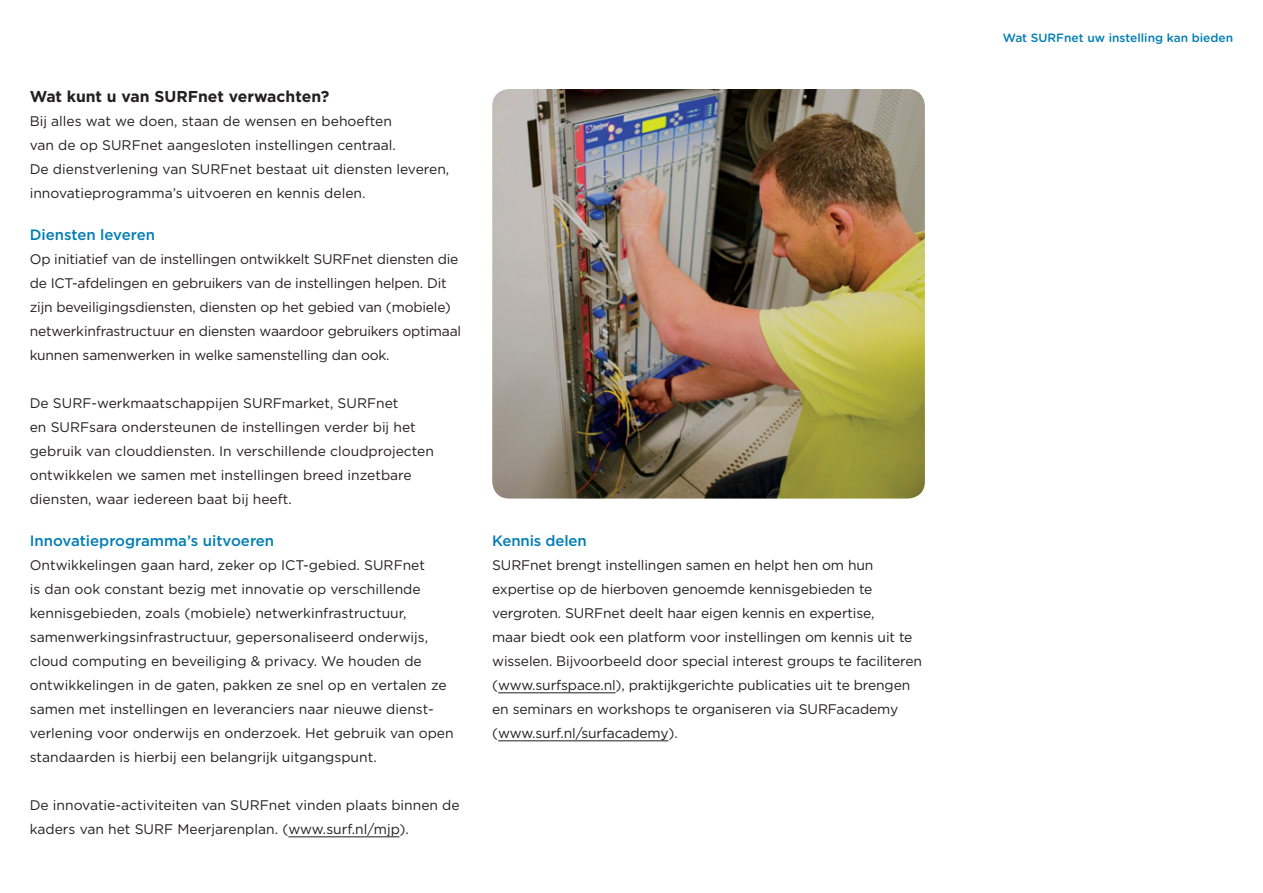
<style>
.page{position:relative;width:1263px;height:893px;background:#fff}
.page>*{position:absolute;margin:0;border:0;box-sizing:border-box;transform-origin:0 0}
.t1{font:700 15.75px "Gotham";color:#231f20}
.t2{font:500 15px "Gotham";color:#007db4}
.t3{font:13.8px/24px "Gotham";color:#231f20}
.t4{font:500 12px "Gotham Rounded";color:#007db4}
</style>
<div class="page">
<hr style="left:288px;top:837px;width:111px;height:1px;background:#231f20">
<hr style="left:498px;top:693px;width:118px;height:1px;background:#231f20">
<hr style="left:498px;top:741px;width:170px;height:1px;background:#231f20">
<img style="left:492px;top:89px;width:433px;height:410px">
<p class="t1" style="left:30px;top:86px;width:301px">Wat kunt u van SURFnet verwachten?</p>
<p class="t3" style="left:30px;top:109px;width:421px">Bij alles wat we doen, staan de wensen en behoeften<br>van de op SURFnet aangesloten instellingen centraal.<br>De dienstverlening van SURFnet bestaat uit diensten leveren, innovatieprogramma’s uitvoeren en kennis delen.</p>
<p class="t2" style="left:30px;top:225px;width:127px">Diensten leveren</p>
<p class="t3" style="left:30px;top:247px;width:433px">Op initiatief van de instellingen ontwikkelt SURFnet diensten die de ICT-afdelingen en gebruikers van de instellingen helpen. Dit zijn beveiligingsdiensten, diensten op het gebied van (mobiele) netwerkinfrastructuur en diensten waardoor gebruikers optimaal kunnen samenwerken in welke samenstelling dan ook.</p>
<p class="t3" style="left:30px;top:391px;width:406px">De SURF-werkmaatschappijen SURFmarket, SURFnet<br>en SURFsara ondersteunen de instellingen verder bij het gebruik van clouddiensten. In verschillende cloudprojecten ontwikkelen we samen met instellingen breed inzetbare diensten, waar iedereen baat bij heeft.</p>
<p class="t2" style="left:30px;top:531px;width:246px">Innovatieprogramma’s uitvoeren</p>
<p class="t3" style="left:30px;top:553px;width:425px">Ontwikkelingen gaan hard, zeker op ICT-gebied. SURFnet<br>is dan ook constant bezig met innovatie op verschillende kennisgebieden, zoals (mobiele) netwerkinfrastructuur, samenwerkingsinfrastructuur, gepersonaliseerd onderwijs, cloud computing en beveiliging &amp; privacy. We houden de ontwikkelingen in de gaten, pakken ze snel op en vertalen ze samen met instellingen en leveranciers naar nieuwe dienst&shy;verlening voor onderwijs en onderzoek. Het gebruik van open standaarden is hierbij een belangrijk uitgangspunt.</p>
<p class="t3" style="left:30px;top:793px;width:431px">De innovatie-activiteiten van SURFnet vinden plaats binnen de kaders van het SURF Meerjarenplan. (www.surf.nl/mjp).</p>
<p class="t2" style="left:492px;top:531px;width:96px">Kennis delen</p>
<p class="t3" style="left:492px;top:553px;width:431px">SURFnet brengt instellingen samen en helpt hen om hun expertise op de hierboven genoemde kennisgebieden te vergroten. SURFnet deelt haar eigen kennis en expertise,<br>maar biedt ook een platform voor instellingen om kennis uit te wisselen. Bijvoorbeeld door special interest groups te faciliteren (www.surfspace.nl), praktijkgerichte publicaties uit te brengen en seminars en workshops te organiseren via SURFacademy (www.surf.nl/surfacademy).</p>
<p class="t4" style="left:1003px;top:29px;width:232px">Wat SURFnet uw instelling kan bieden</p>
</div>
